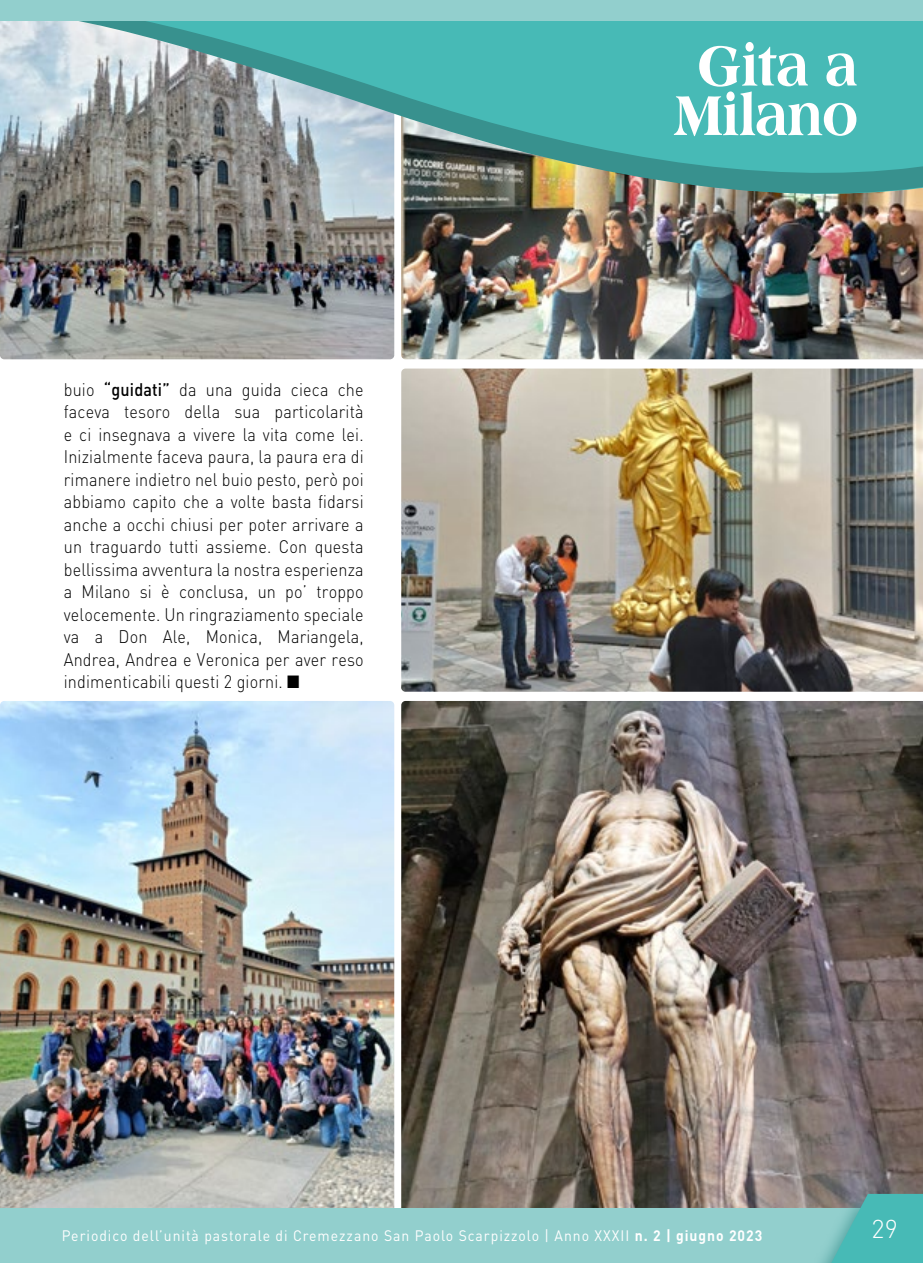
<style>
.page{position:relative;width:923px;height:1263px;background:#fff}
.page>*{position:absolute;margin:0;border:0;box-sizing:border-box;transform-origin:0 0}
.t1{font:800 60px/49.5px "Americana Std";letter-spacing:-.02em;color:#fff;text-align:center;scale:.9 1}
.t2{font:300 25.5px "DIN Pro";color:#fff}
.t3{font:300 18px/22.5px "DIN Pro";letter-spacing:.01em;color:#000;text-align:justify;scale:.9 1}
.t4{font:15px "DIN Pro";letter-spacing:.07em;color:#fff;scale:.93 1}
.s1{font-weight:500}
.s2{font-weight:700}
</style>
<div class="page">
<img style="left:0;top:208px;width:394px;height:151px">
<img style="left:401px;top:208px;width:522px;height:151px">
<svg style="left:0;top:21px;width:923px;height:187px"></svg>
<img style="left:0;top:701px;width:394px;height:507px">
<img style="left:401px;top:701px;width:522px;height:507px">
<img style="left:401px;top:369px;width:522px;height:323px">
<div style="left:0;top:1208px;width:785px;height:55px;background:#92cfcd"></div>
<div style="left:785px;top:1191px;width:138px;height:72px;background:#38918e;opacity:.75"></div>
<svg style="left:807px;top:1194px;width:116px;height:69px"></svg>
<div style="left:0;top:0;width:923px;height:21px;background:#92cfcd"></div>
<p class="t3" style="left:64px;top:377px;width:335px">buio <span class="s1">“guidati”</span> da una guida cieca che faceva tesoro della sua particolarità e ci insegnava a vivere la vita come lei.<br>Inizialmente faceva paura, la paura era di rimanere indietro nel buio pesto, però poi abbiamo capito che a volte basta fidarsi anche a occhi chiusi per poter arrivare a un traguardo tutti assieme. Con questa bellissima avventura la nostra esperienza a Milano si è conclusa, un po’ troppo velocemente. Un ringraziamento speciale va a Don Ale, Monica, Mariangela, Andrea, Andrea e Veronica per aver reso indimenticabili questi 2 giorni. ■</p>
<h1 class="t1" style="left:673px;top:41px;width:207px">Gita a<br>Milano</h1>
<p class="t4" style="left:62px;top:1225px;width:755px">Periodico dell’unità pastorale di Cremezzano San Paolo Scarpizzolo | Anno XXXII <span class="s2">n. 2 | giugno 2023</span></p>
<h2 class="t2" style="left:871px;top:1211px;width:28px">29</h2>
</div>
